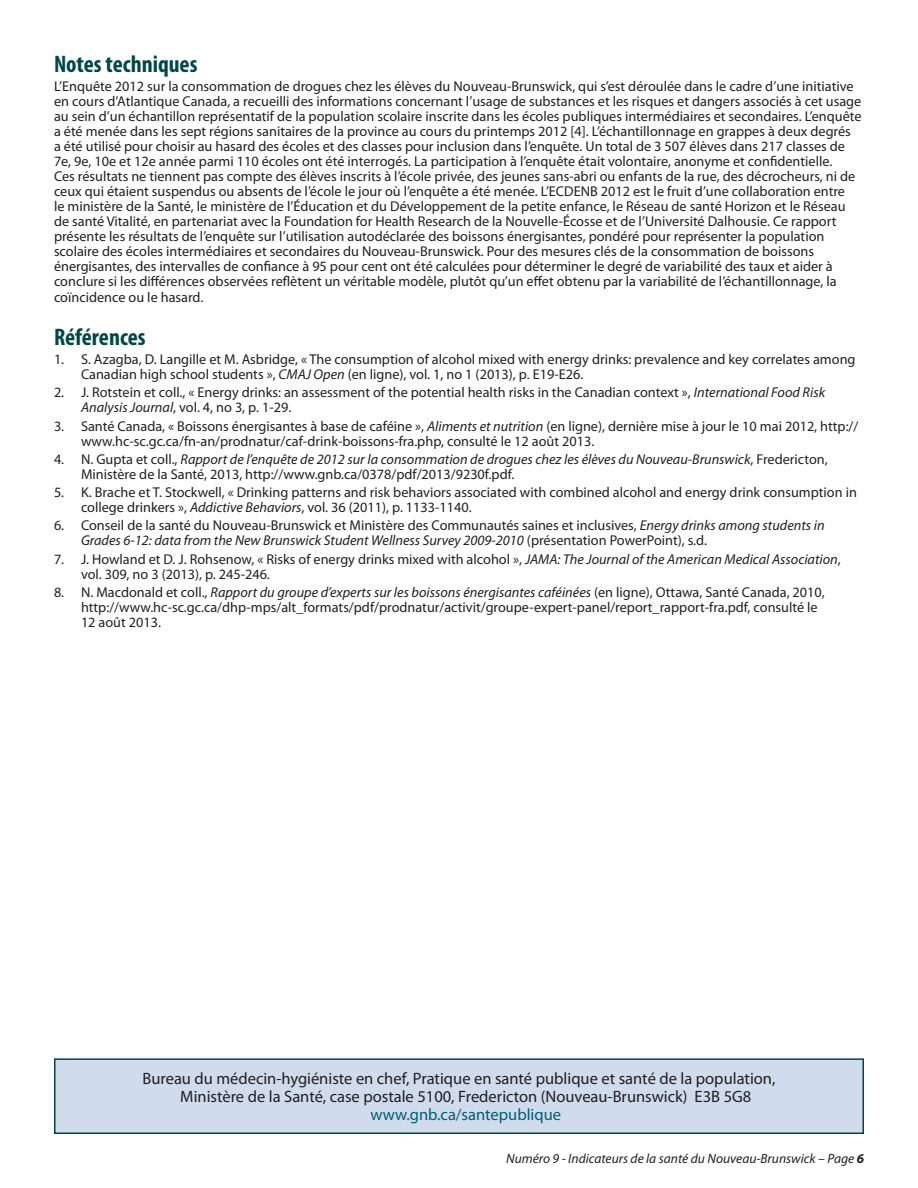
<style>
.page{position:relative;width:918px;height:1188px;background:#fff}
.page>*{position:absolute;margin:0;border:0;box-sizing:border-box;transform-origin:0 0}
.Subhead{font:700 condensed 24px "Myriad Pro";color:#004846}
.Minister_Message_Ind{font:16.5px "Myriad Pro";color:#231f20}
.Minister_Message_Ind-2{font:16.5px "Myriad Pro";color:#005e72}
.Body_Text{font:14.25px/15px "Myriad Pro";color:#231f20}
.References{font:14.25px/15px "Myriad Pro";color:#231f20}
.t1{font:italic 13.5px "Myriad Pro";color:#231f20}
.s1{font-style:italic}
.s2{font-weight:700}
</style>
<div class="page">
<div style="left:54px;top:1058px;width:810px;height:76px;background:#d0dbec;border:2px solid #004846"></div>
<p class="Subhead" style="left:54px;top:49px;width:145px">Notes techniques</p>
<p class="Body_Text" style="left:54px;top:79px;width:809px">L’Enquête 2012 sur la consommation de drogues chez les élèves du Nouveau-Brunswick, qui s’est déroulée dans le cadre d’une initiative en cours d’Atlantique Canada, a recueilli des informations concernant l’usage de substances et les risques et dangers associés à cet usage au sein d’un échantillon représentatif de la population scolaire inscrite dans les écoles publiques intermédiaires et secondaires. L’enquête a été menée dans les sept régions sanitaires de la province au cours du printemps 2012 [4]. L’échantillonnage en grappes à deux degrés<br>a été utilisé pour choisir au hasard des écoles et des classes pour inclusion dans l’enquête. Un total de 3 507 élèves dans 217 classes de 7e, 9e, 10e et 12e année parmi 110 écoles ont été interrogés. La participation à l’enquête était volontaire, anonyme et confidentielle.<br>Ces résultats ne tiennent pas compte des élèves inscrits à l’école privée, des jeunes sans-abri ou enfants de la rue, des décrocheurs, ni de ceux qui étaient suspendus ou absents de l’école le jour où l’enquête a été menée. L’ECDENB 2012 est le fruit d’une collaboration entre<br>le ministère de la Santé, le ministère de l’Éducation et du Développement de la petite enfance, le Réseau de santé Horizon et le Réseau de santé Vitalité, en partenariat avec la Foundation for Health Research de la Nouvelle-Écosse et de l’Université Dalhousie. Ce rapport présente les résultats de l’enquête sur l’utilisation autodéclarée des boissons énergisantes, pondéré pour représenter la population scolaire des écoles intermédiaires et secondaires du Nouveau-Brunswick. Pour des mesures clés de la consommation de boissons énergisantes, des intervalles de confiance à 95 pour cent ont été calculées pour déterminer le degré de variabilité des taux et aider à conclure si les différences observées reflètent un véritable modèle, plutôt qu’un effet obtenu par la variabilité de l’échantillonnage, la coïncidence ou le hasard.</p>
<p class="Subhead" style="left:54px;top:322px;width:93px">Références</p>
<p class="References" style="left:81px;top:352px;width:776px;text-indent:-27px">1. S. Azagba, D. Langille et M. Asbridge, « The consumption of alcohol mixed with energy drinks: prevalence and key correlates among<br>Canadian high school students », <span class="s1">CMAJ Open</span> (en ligne), vol. 1, no 1 (2013), p. E19-E26.</p>
<p class="References" style="left:81px;top:385px;width:746px;text-indent:-27px">2. J. Rotstein et coll., « Energy drinks: an assessment of the potential health risks in the Canadian context », <span class="s1">International Food Risk<br>Analysis Journal</span>, vol. 4, no 3, p. 1-29.</p>
<p class="References" style="left:81px;top:418px;width:779px;text-indent:-27px">3. Santé Canada, « Boissons énergisantes à base de caféine », <span class="s1">Aliments et nutrition</span> (en ligne), dernière mise à jour le 10 mai 2012, http:// www.hc-sc.gc.ca/fn-an/prodnatur/caf-drink-boissons-fra.php, consulté le 12 août 2013.</p>
<p class="References" style="left:81px;top:451px;width:748px;text-indent:-27px">4. N. Gupta et coll., <span class="s1">Rapport de l’enquête de 2012 sur la consommation de drogues chez les élèves du Nouveau-Brunswick</span>, Fredericton,<br>Ministère de la Santé, 2013, http://www.gnb.ca/0378/pdf/2013/9230f.pdf.</p>
<p class="References" style="left:81px;top:485px;width:777px;text-indent:-27px">5. K. Brache et T. Stockwell, « Drinking patterns and risk behaviors associated with combined alcohol and energy drink consumption in college drinkers », <span class="s1">Addictive Behaviors</span>, vol. 36 (2011), p. 1133-1140.</p>
<p class="References" style="left:81px;top:518px;width:745px;text-indent:-27px">6. Conseil de la santé du Nouveau-Brunswick et Ministère des Communautés saines et inclusives, <span class="s1">Energy drinks among students in<br>Grades 6-12: data from the New Brunswick Student Wellness Survey 2009-2010</span> (présentation PowerPoint), s.d.</p>
<p class="References" style="left:81px;top:551px;width:761px;text-indent:-27px">7. J. Howland et D. J. Rohsenow, « Risks of energy drinks mixed with alcohol », <span class="s1">JAMA: The Journal of the American Medical Association</span>, vol. 309, no 3 (2013), p. 245-246.</p>
<p class="References" style="left:81px;top:584px;width:745px;text-indent:-27px">8. N. Macdonald et coll., <span class="s1">Rapport du groupe d’experts sur les boissons énergisantes caféinées</span> (en ligne), Ottawa, Santé Canada, 2010, http://www.hc-sc.gc.ca/dhp-mps/alt_formats/pdf/prodnatur/activit/groupe-expert-panel/report_rapport-fra.pdf, consulté le<br>12 août 2013.</p>
<p class="Minister_Message_Ind" style="left:142px;top:1068px;width:635px">Bureau du médecin-hygiéniste en chef, Pratique en santé publique et santé de la population,</p>
<p class="Minister_Message_Ind" style="left:180px;top:1086px;width:573px">Ministère de la Santé, case postale 5100, Fredericton (Nouveau-Brunswick) E3B 5G8</p>
<p class="Minister_Message_Ind-2" style="left:370px;top:1104px;width:192px">www.gnb.ca/santepublique</p>
<p class="t1" style="left:506px;top:1150px;width:359px">Numéro 9 - Indicateurs de la santé du Nouveau-Brunswick – Page <span class="s2">6</span></p>
</div>
